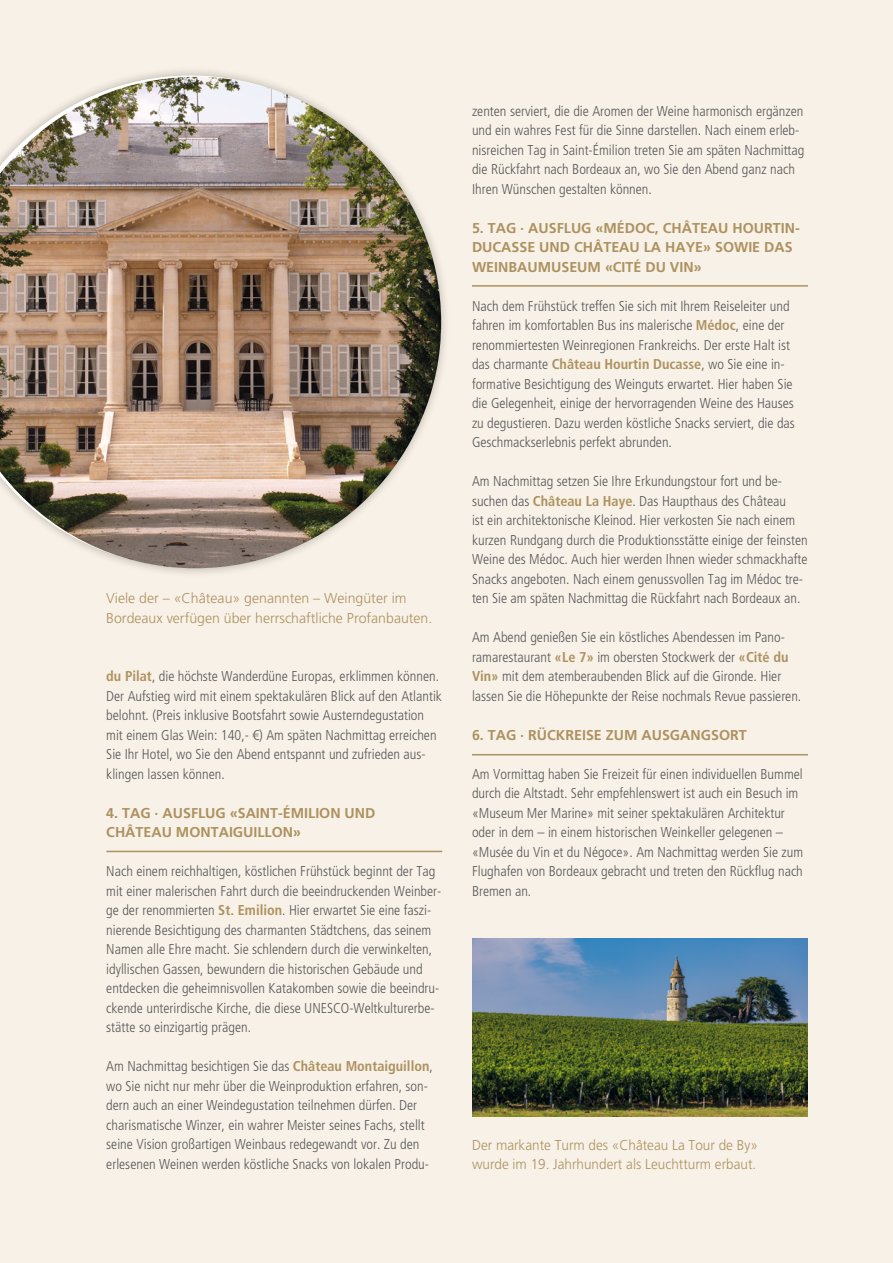
<style>
.page{position:relative;width:893px;height:1263px;background:#f8f1e7}
.page>*{position:absolute;margin:0;border:0;box-sizing:border-box;transform-origin:0 0}
.t1{font:300 condensed 14.25px/19.5px "Frutiger";color:#58585a}
.t2{font:700 14.25px/19.5px "Frutiger";color:#ad9260}
.t3{font:300 14.25px/19.5px "Frutiger";color:#ad9260}
.t4{font:300 14.25px/19.5px "Frutiger";color:#ad9260;scale:.95 1}
.s1{font-weight:700;color:#ad9260}
.s2{font-family:"Frutiger LT Pro"}
</style>
<div class="page">
<hr style="left:472px;top:285px;width:336px;height:2px;background:#ad9260">
<hr style="left:472px;top:754px;width:336px;height:1px;background:#ad9260">
<hr style="left:106px;top:851px;width:336px;height:1px;background:#ad9260">
<div style="left:0;top:66px;width:451px;height:512px;background:#000;opacity:.25"></div>
<img style="left:0;top:77px;width:441px;height:491px">
<img style="left:472px;top:938px;width:336px;height:178px">
<p class="t3" style="left:106px;top:589px;width:328px">Viele der – «Château» genannten – Weingüter im<br>Bordeaux verfügen über herrschaftliche Profanbauten.</p>
<p class="t1" style="left:106px;top:667px;width:337px"><span class="s1">du Pilat</span>, die höchste Wanderdüne Europas, erklimmen können.<br>Der Aufstieg wird mit einem spektakulären Blick auf den Atlantik belohnt. (Preis inklusive Bootsfahrt sowie Austerndegustation mit einem Glas Wein: 140,- <span class="s2">€</span>) Am späten Nachmittag erreichen Sie Ihr Hotel, wo Sie den Abend entspannt und zufrieden aus&shy;klingen lassen können.</p>
<p class="t2" style="left:106px;top:803px;width:271px">4. TAG · AUSFLUG «SAINT-ÉMILION UND<br>CHÂTEAU MONTAIGUILLON»</p>
<p class="t1" style="left:106px;top:862px;width:337px">Nach einem reichhaltigen, köstlichen Frühstück beginnt der Tag mit einer malerischen Fahrt durch die beeindruckenden Weinber&shy;ge der renommierten <span class="s1">St. Emilion</span>. Hier erwartet Sie eine faszi&shy;nierende Besichtigung des charmanten Städtchens, das seinem Namen alle Ehre macht. Sie schlendern durch die verwinkelten, idyllischen Gassen, bewundern die historischen Gebäude und entdecken die geheimnisvollen Katakomben sowie die beeindru&shy;ckende unterirdische Kirche, die diese UNESCO-Weltkulturerbe&shy;stätte so einzigartig prägen.</p>
<p class="t1" style="left:106px;top:1057px;width:328px">Am Nachmittag besichtigen Sie das <span class="s1">Château Montaiguillon</span>, wo Sie nicht nur mehr über die Weinproduktion erfahren, son&shy;dern auch an einer Weindegustation teilnehmen dürfen. Der charismatische Winzer, ein wahrer Meister seines Fachs, stellt seine Vision großartigen Weinbaus redegewandt vor. Zu den erlesenen Weinen werden köstliche Snacks von lokalen Produ-</p>
<p class="t1" style="left:472px;top:101px;width:334px">zenten serviert, die die Aromen der Weine harmonisch ergänzen und ein wahres Fest für die Sinne darstellen. Nach einem erleb&shy;nisreichen Tag in Saint-Émilion treten Sie am späten Nachmittag die Rückfahrt nach Bordeaux an, wo Sie den Abend ganz nach Ihren Wünschen gestalten können.</p>
<p class="t2" style="left:472px;top:218px;width:329px">5. TAG · AUSFLUG «MÉDOC, CHÂTEAU HOURTIN-<br>DUCASSE UND CHÂTEAU LA HAYE» SOWIE DAS<br>WEINBAUMUSEUM «CITÉ DU VIN»</p>
<p class="t1" style="left:472px;top:296px;width:324px">Nach dem Frühstück treffen Sie sich mit Ihrem Reiseleiter und fahren im komfortablen Bus ins malerische <span class="s1">Médoc</span>, eine der renommiertesten Weinregionen Frankreichs. Der erste Halt ist das charmante <span class="s1">Château Hourtin Ducasse</span>, wo Sie eine in&shy;formative Besichtigung des Weinguts erwartet. Hier haben Sie die Gelegenheit, einige der hervorragenden Weine des Hauses zu degustieren. Dazu werden köstliche Snacks serviert, die das Geschmackserlebnis perfekt abrunden.</p>
<p class="t1" style="left:472px;top:472px;width:337px">Am Nachmittag setzen Sie Ihre Erkundungstour fort und be&shy;suchen das <span class="s1">Château La Haye</span>. Das Haupthaus des Château<br>ist ein architektonische Kleinod. Hier verkosten Sie nach einem kurzen Rundgang durch die Produktionsstätte einige der feinsten Weine des Médoc. Auch hier werden Ihnen wieder schmackhafte Snacks angeboten. Nach einem genussvollen Tag im Médoc tre&shy;ten Sie am späten Nachmittag die Rückfahrt nach Bordeaux an.</p>
<p class="t1" style="left:472px;top:628px;width:331px">Am Abend genießen Sie ein köstliches Abendessen im Pano&shy;ramarestaurant <span class="s1">«Le 7»</span> im obersten Stockwerk der <span class="s1">«Cité du Vin»</span> mit dem atemberaubenden Blick auf die Gironde. Hier lassen Sie die Höhepunkte der Reise nochmals Revue passieren.</p>
<p class="t2" style="left:472px;top:725px;width:276px">6. TAG · RÜCKREISE ZUM AUSGANGSORT</p>
<p class="t1" style="left:472px;top:764px;width:333px">Am Vormittag haben Sie Freizeit für einen individuellen Bummel durch die Altstadt. Sehr empfehlenswert ist auch ein Besuch im «Museum Mer Marine» mit seiner spektakulären Architektur oder in dem – in einem historischen Weinkeller gelegenen – «Musée du Vin et du Négoce». Am Nachmittag werden Sie zum Flughafen von Bordeaux gebracht und treten den Rückflug nach Bremen an.</p>
<p class="t4" style="left:472px;top:1135px;width:302px">Der markante Turm des «Château La Tour de By» wurde im 19. Jahrhundert als Leuchtturm erbaut.</p>
</div>
